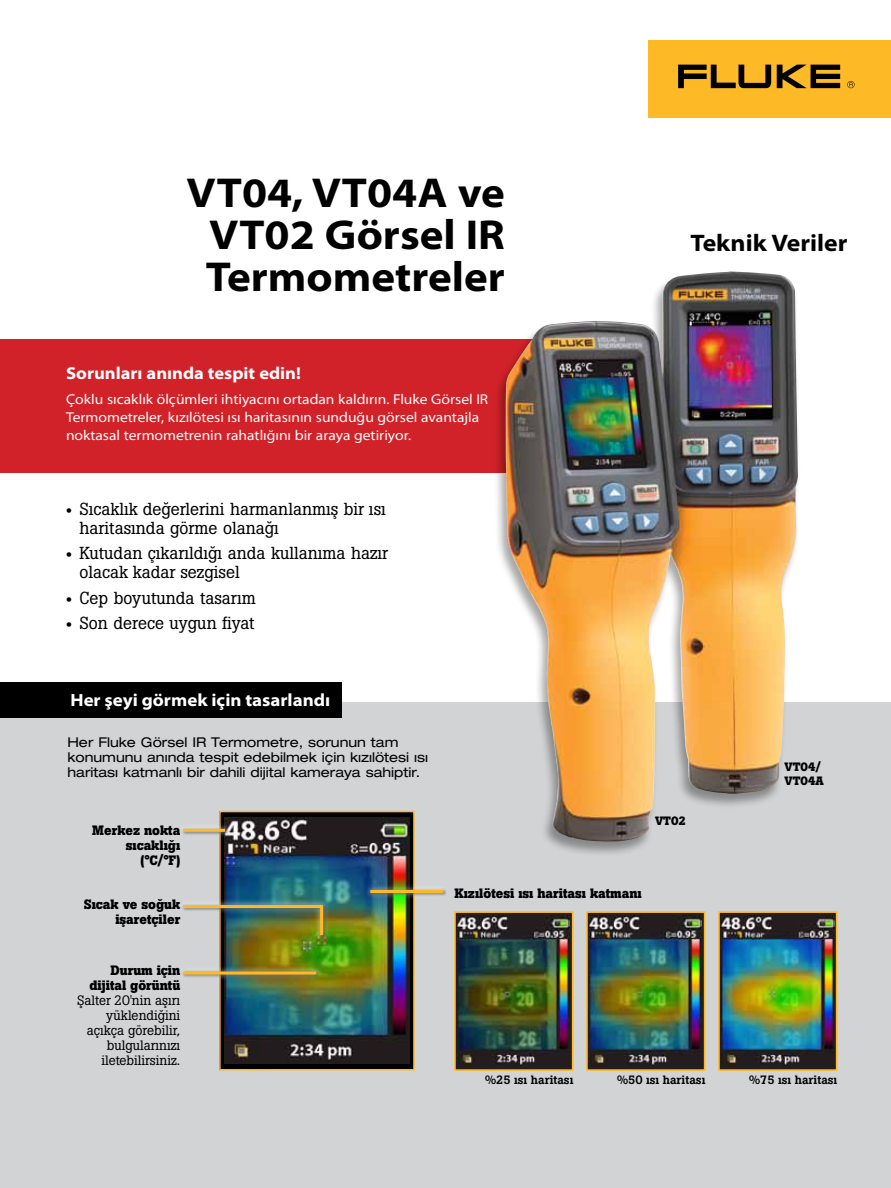
<style>
.page{position:relative;width:891px;height:1188px;background:#fff}
.page>*{position:absolute;margin:0;border:0;box-sizing:border-box;transform-origin:0 0}
.t1{font:700 semi-expanded 42px/42px "Myriad Pro";color:#000;text-align:center}
.t2{font:700 semi-expanded 24px "Myriad Pro";color:#000}
.t3{font:700 semi-expanded 17.7px "Myriad Pro";color:#fff}
.t4{font:17.25px/18.8px "Boton Pro";color:#000}
.t5{font:700 semi-expanded 17.25px "Myriad Pro";color:#fff}
.t6{font:semi-expanded 14.25px/18px "Myriad Pro";color:#fff}
.t7{font:expanded 13.5px/15px "Helvetica Neue LT Pro";color:#000}
.t8{font:700 13.5px/15px "Boton Pro";color:#000;text-align:right}
.t9{font:13.5px/15px "Boton Pro";color:#000;text-align:right}
.t10{font:500 12px "Boton Pro";color:#000}
.t11{font:700 12px/13.5px "Boton Pro";color:#000}
.s1{font-family:"Myriad Pro";font-weight:700}
</style>
<div class="page">
<div style="left:0;top:703px;width:891px;height:485px;background:#d1d3d4"></div>
<div style="left:0;top:683px;width:342px;height:35px;background:#000"></div>
<div style="left:0;top:339px;width:577px;height:133px;background:#d22229"></div>
<div style="left:648px;top:40px;width:243px;height:78px;background:#fdb926"></div>
<svg style="left:777px;top:65px;width:63px;height:23px"></svg>
<svg style="left:678px;top:65px;width:93px;height:23px"></svg>
<svg style="left:847px;top:81px;width:8px;height:7px"></svg>
<div style="left:493px;top:272px;width:308px;height:586px;background:#000;opacity:.35"></div>
<img style="left:506px;top:271px;width:292px;height:570px">
<div style="left:220px;top:812px;width:194px;height:258px;background:linear-gradient(to right,#000,#000)"></div>
<img style="left:224px;top:818px;width:185px;height:246px">
<div style="left:219px;top:811px;width:196px;height:260px;border:2px solid #fdb926"></div>
<div style="left:177px;top:822px;width:54px;height:16px;background:#fff;opacity:.5"></div>
<hr style="left:184px;top:829px;width:41px;height:3px;background:#fdb926">
<div style="left:177px;top:965px;width:146px;height:16px;background:#fff;opacity:.5"></div>
<hr style="left:183px;top:972px;width:133px;height:3px;background:#fdb926">
<div style="left:177px;top:898px;width:153px;height:44px;background:#fff;opacity:.5"></div>
<img style="left:180px;top:904px;width:145px;height:34px">
<div style="left:363px;top:883px;width:87px;height:17px;background:#fff;opacity:.5"></div>
<hr style="left:370px;top:890px;width:73px;height:3px;background:#fdb926">
<svg style="left:457px;top:914px;width:113px;height:154px"></svg>
<img style="left:458px;top:916px;width:112px;height:150px">
<div style="left:454px;top:911px;width:119px;height:160px;border:2px solid #fdb926"></div>
<svg style="left:589px;top:914px;width:113px;height:154px"></svg>
<img style="left:590px;top:916px;width:112px;height:150px">
<div style="left:586px;top:911px;width:119px;height:160px;border:2px solid #fdb926"></div>
<svg style="left:721px;top:914px;width:113px;height:154px"></svg>
<img style="left:722px;top:916px;width:112px;height:151px">
<div style="left:718px;top:911px;width:119px;height:160px;border:2px solid #fdb926"></div>
<h1 class="t1" style="left:187px;top:172px;width:320px">VT04, VT04A ve<br>VT02 Görsel IR<br>Termometreler</h1>
<h2 class="t2" style="left:691px;top:229px;width:159px">Teknik Veriler</h2>
<p class="t5" style="left:66px;top:363px;width:236px">Sorunları anında tespit edin!</p>
<p class="t6" style="left:66px;top:390px;width:424px">Çoklu sıcaklık ölçümleri ihtiyacını ortadan kaldırın. Fluke Görsel IR<br>Termometreler, kızılötesi ısı haritasının sunduğu görsel avantajla noktasal termometrenin rahatlığını bir araya getiriyor.</p>
<p class="t4" style="left:80px;top:500px;width:308px;text-indent:-14px"><span class="s1">•</span> Sıcaklık değerlerini harmanlanmış bir ısı haritasında görme olanağı</p>
<p class="t4" style="left:80px;top:544px;width:310px;text-indent:-14px"><span class="s1">•</span> Kutudan çıkarıldığı anda kullanıma hazır olacak kadar sezgisel</p>
<p class="t4" style="left:66px;top:588px;width:191px"><span class="s1">•</span> Cep boyutunda tasarım</p>
<p class="t4" style="left:66px;top:614px;width:190px"><span class="s1">•</span> Son derece uygun fiyat</p>
<p class="t3" style="left:70px;top:690px;width:261px">Her şeyi görmek için tasarlandı</p>
<p class="t7" style="left:67px;top:735px;width:362px">Her Fluke Görsel IR Termometre, sorunun tam konumunu anında tespit edebilmek için kızılötesi ısı haritası katmanlı bir dahili dijital kameraya sahiptir.</p>
<p class="t8" style="left:92px;top:822px;width:90px">Merkez nokta sıcaklığı (°C/°F)</p>
<p class="t8" style="left:84px;top:896px;width:98px">Sıcak ve soğuk işaretçiler</p>
<p class="t8" style="left:89px;top:963px;width:92px">Durum için dijital görüntü</p>
<p class="t9" style="left:77px;top:993px;width:105px">Şalter 20'nin aşırı yüklendiğini açıkça görebilir, bulgularınızı iletebilirsiniz.</p>
<p class="t11" style="left:655px;top:814px;width:33px">VT02</p>
<p class="t8" style="left:454px;top:886px;width:189px">Kızılötesi ısı haritası katmanı</p>
<p class="t11" style="left:785px;top:761px;width:41px">VT04/<br>VT04A</p>
<p class="t10" style="left:485px;top:1072px;width:90px">%25 ısı haritası</p>
<p class="t10" style="left:617px;top:1072px;width:90px">%50 ısı haritası</p>
<p class="t10" style="left:749px;top:1072px;width:90px">%75 ısı haritası</p>
</div>
